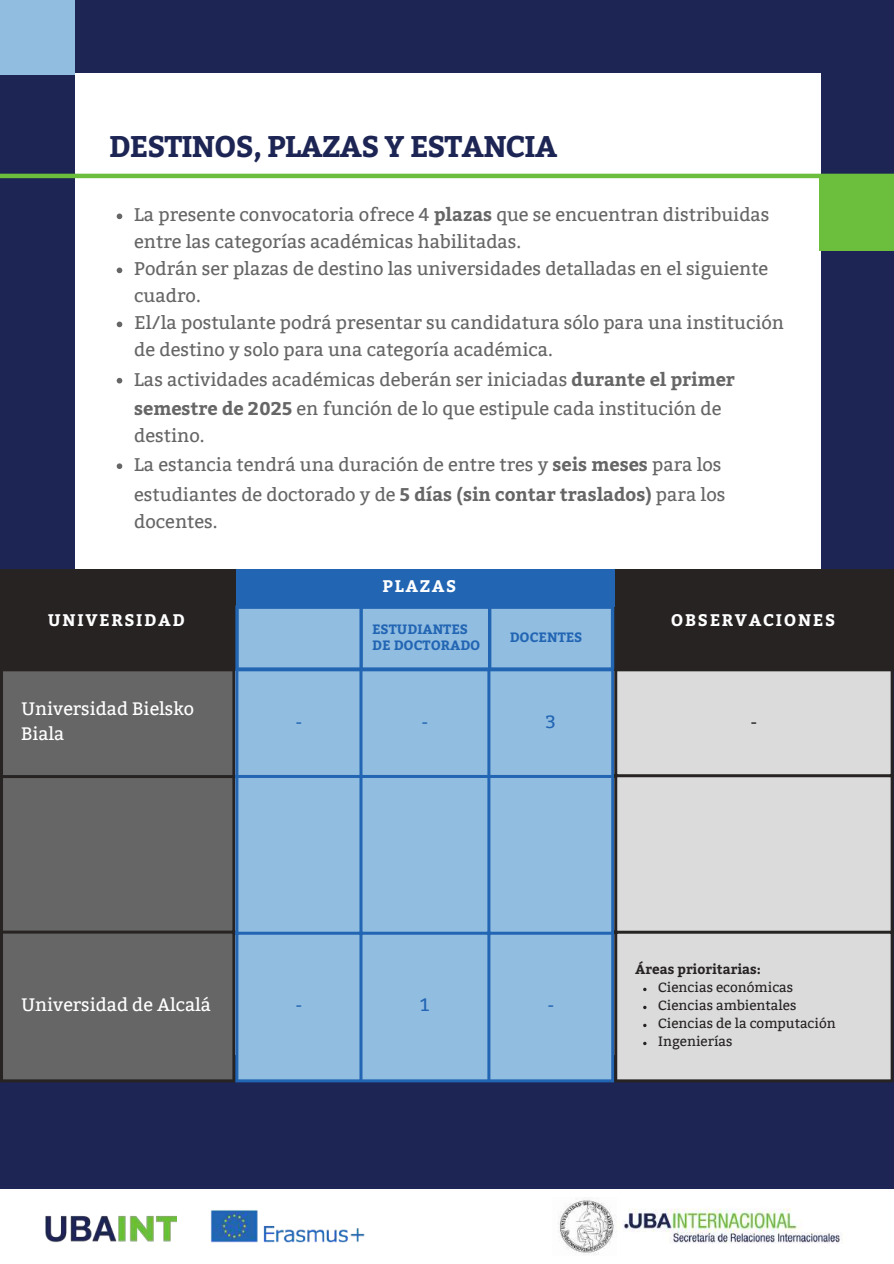
<style>
.page{position:relative;width:894px;height:1264px;background:#fff}
.page>*{position:absolute;margin:0;border:0;box-sizing:border-box;transform-origin:0 0}
.t1{font:700 29.85px "Bitter";letter-spacing:-.03em;color:#1d2554}
.t2{font:18.3px/27px "Bitter";color:#666}
.t3{font:18px/24.8px "Bitter";color:#fff}
.t4{font:18px "Bitter";color:#2265b3}
.t5{font:18px "Bitter";color:#272323}
.t6{font:700 16.8px "Bitter";letter-spacing:.1em;color:#fff}
.t7{font:13.5px/18px "Bitter";color:#272323}
.t8{font:700 13.5px/16.8px "Bitter";color:#2265b3}
.t9{font:700 13.5px "Bitter";color:#272323}
.s1{font-weight:700}
</style>
<div class="page">
<div style="left:0;top:0;width:893px;height:1263px;background:#1d2554"></div>
<div style="left:75px;top:73px;width:745px;height:981px;background:#fff"></div>
<hr style="left:0;top:174px;width:893px;height:4px;background:#6cbf3c">
<div style="left:614px;top:569px;width:279px;height:101px;background:#272323"></div>
<div style="left:818px;top:176px;width:75px;height:74px;background:#6cbf3c"></div>
<div style="left:232px;top:569px;width:382px;height:37px;background:#2265b3"></div>
<div style="left:0;top:569px;width:235px;height:101px;background:#272323"></div>
<div style="left:239px;top:609px;width:371px;height:58px;background:#91bde1"></div>
<svg style="left:235px;top:609px;width:4px;height:58px"></svg>
<svg style="left:359px;top:609px;width:4px;height:58px"></svg>
<hr style="left:488px;top:609px;width:3px;height:58px;background:#2265b3">
<svg style="left:610px;top:609px;width:4px;height:58px"></svg>
<svg style="left:235px;top:605px;width:379px;height:4px;fill:#2265b3"></svg>
<hr style="left:235px;top:667px;width:379px;height:3px;background:#2265b3">
<svg style="left:117px;top:213px;width:5px;height:6px"></svg>
<svg style="left:117px;top:267px;width:5px;height:6px"></svg>
<svg style="left:117px;top:321px;width:5px;height:6px"></svg>
<svg style="left:117px;top:378px;width:5px;height:5px"></svg>
<svg style="left:117px;top:463px;width:5px;height:6px"></svg>
<div style="left:0;top:1188px;width:893px;height:75px;background:#fff"></div>
<div style="left:3px;top:671px;width:229px;height:408px;background:#666"></div>
<hr style="left:0;top:671px;width:3px;height:408px;background:#272323">
<hr style="left:232px;top:671px;width:3px;height:408px;background:#272323">
<hr style="left:0;top:668px;width:235px;height:3px;background:#272323">
<hr style="left:0;top:775px;width:235px;height:3px;background:#272323">
<hr style="left:0;top:930px;width:235px;height:3px;background:#272323">
<hr style="left:0;top:1079px;width:235px;height:3px;background:#272323">
<div style="left:238px;top:671px;width:373px;height:408px;background:#91bde1"></div>
<hr style="left:235px;top:671px;width:3px;height:408px;background:#2265b3">
<hr style="left:359px;top:671px;width:3px;height:408px;background:#2265b3">
<hr style="left:487px;top:671px;width:3px;height:408px;background:#2265b3">
<hr style="left:611px;top:671px;width:3px;height:408px;background:#2265b3">
<hr style="left:235px;top:668px;width:379px;height:3px;background:#2265b3">
<hr style="left:235px;top:775px;width:379px;height:3px;background:#2265b3">
<hr style="left:235px;top:931px;width:379px;height:3px;background:#2265b3">
<hr style="left:235px;top:1079px;width:379px;height:3px;background:#2265b3">
<div style="left:617px;top:671px;width:273px;height:408px;background:#dbdbdb"></div>
<svg style="left:643px;top:987px;width:3px;height:4px"></svg>
<svg style="left:643px;top:1005px;width:3px;height:4px"></svg>
<svg style="left:643px;top:1023px;width:3px;height:4px"></svg>
<svg style="left:643px;top:1041px;width:3px;height:4px"></svg>
<hr style="left:614px;top:671px;width:3px;height:408px;background:#272323">
<hr style="left:890px;top:671px;width:3px;height:408px;background:#272323">
<hr style="left:614px;top:668px;width:279px;height:3px;background:#272323">
<hr style="left:614px;top:774px;width:279px;height:3px;background:#272323">
<hr style="left:614px;top:930px;width:279px;height:3px;background:#272323">
<hr style="left:614px;top:1079px;width:279px;height:3px;background:#272323">
<div style="left:0;top:0;width:74px;height:74px;background:#91bde1"></div>
<img style="left:45px;top:1216px;width:131px;height:27px">
<img style="left:210px;top:1210px;width:155px;height:33px">
<img style="left:558px;top:1198px;width:59px;height:57px">
<img style="left:623px;top:1208px;width:220px;height:36px">
<h1 class="t1" style="left:109px;top:125px;width:450px">DESTINOS, PLAZAS Y ESTANCIA</h1>
<p class="t2" style="left:134px;top:202px;width:651px">La presente convocatoria ofrece 4 <span class="s1">plazas</span> que se encuentran distribuidas entre las categorías académicas habilitadas.<br>Podrán ser plazas de destino las universidades detalladas en el siguiente cuadro.<br>El/la postulante podrá presentar su candidatura sólo para una institución de destino y solo para una categoría académica.</p>
<p class="t2" style="left:134px;top:365px;width:602px;line-height:29.2px">Las actividades académicas deberán ser iniciadas <span class="s1">durante el primer semestre de 2025</span> en función de lo que estipule cada institución de</p>
<p class="t2" style="left:134px;top:421px;width:592px;line-height:29.2px">destino.<br>La estancia tendrá una duración de entre tres y <span class="s1">seis meses</span> para los estudiantes de doctorado y de <span class="s1">5 días (sin contar traslados)</span> para los</p>
<p class="t2" style="left:134px;top:508px;width:85px">docentes.</p>
<p class="t6" style="left:382px;top:574px;width:75px">PLAZAS</p>
<p class="t6" style="left:48px;top:608px;width:138px">UNIVERSIDAD</p>
<p class="t6" style="left:670px;top:608px;width:166px">OBSERVACIONES</p>
<p class="t8" style="left:372px;top:619px;width:110px">ESTUDIANTES<br>DE DOCTORADO</p>
<p class="t8" style="left:509px;top:628px;width:74px">DOCENTES</p>
<p class="t3" style="left:21px;top:696px;width:175px">Universidad Bielsko<br>Biala</p>
<p class="t4" style="left:295px;top:710px;width:8px">-</p>
<p class="t4" style="left:421px;top:710px;width:8px">-</p>
<p class="t4" style="left:545px;top:710px;width:11px">3</p>
<p class="t5" style="left:750px;top:710px;width:8px">-</p>
<p class="t3" style="left:21px;top:992px;width:191px">Universidad de Alcalá</p>
<p class="t4" style="left:295px;top:994px;width:8px">-</p>
<p class="t4" style="left:420px;top:994px;width:11px">1</p>
<p class="t4" style="left:547px;top:994px;width:8px">-</p>
<p class="t9" style="left:635px;top:959px;width:127px">Áreas prioritarias:</p>
<p class="t7" style="left:658px;top:978px;width:179px">Ciencias económicas<br>Ciencias ambientales<br>Ciencias de la computación<br>Ingenierías</p>
</div>
